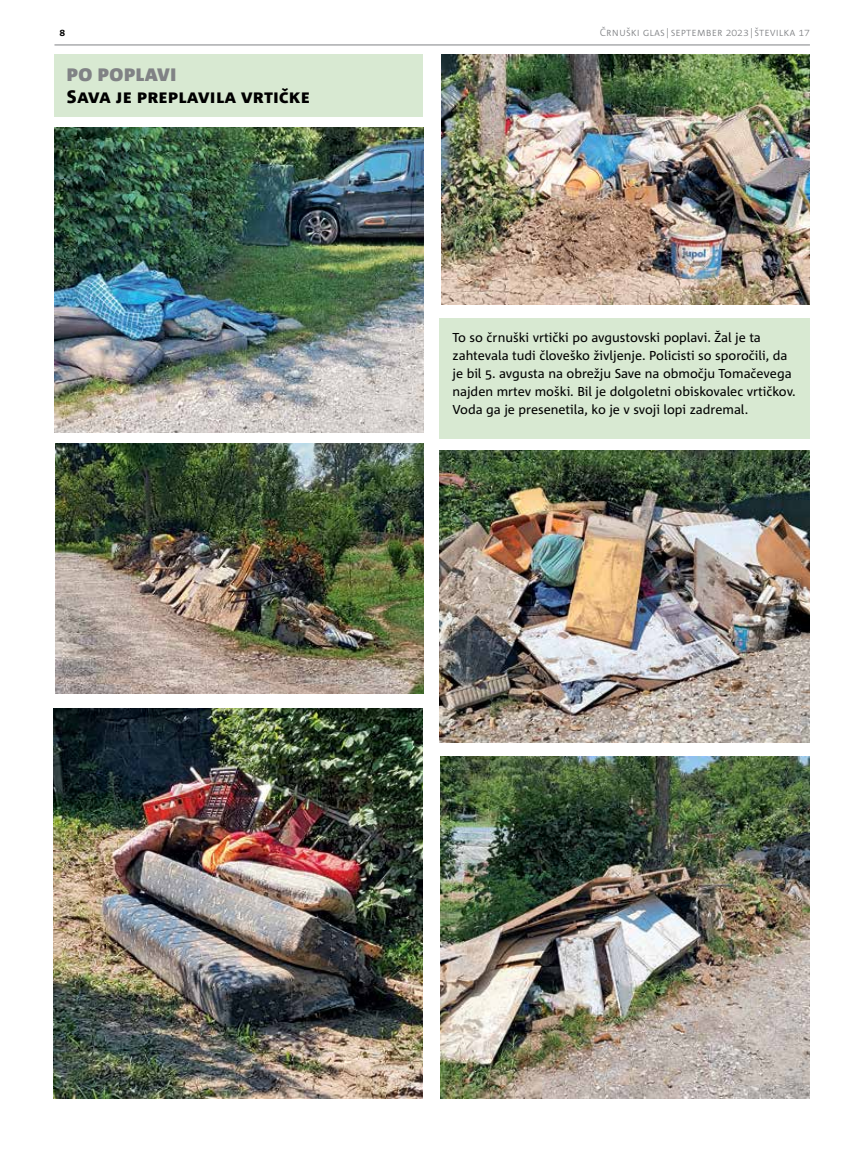
<style>
.page{position:relative;width:864px;height:1153px;background:#fff}
.page>*{position:absolute;margin:0;border:0;box-sizing:border-box;transform-origin:0 0}
.t1{font:800 18px "Corpid C1 s";color:#000}
.t2{font:900 18px "Corpid C1 s";color:#808285}
.t3{font:12.9px/18px "Corpid C1 s";color:#000}
.t4{font:300 10.5px "Corpid C1 s";color:#808285}
.t5{font:700 10.5px "Corpid C1 s";color:#000}
</style>
<div class="page">
<hr style="left:54px;top:45px;width:755px;height:1px;background:#808285">
<div style="left:54px;top:54px;width:368px;height:63px;background:#d8e9d2"></div>
<img style="left:54px;top:708px;width:369px;height:390px">
<img style="left:439px;top:450px;width:370px;height:292px">
<img style="left:440px;top:756px;width:369px;height:342px">
<img style="left:55px;top:443px;width:368px;height:250px">
<img style="left:441px;top:54px;width:368px;height:250px">
<img style="left:54px;top:127px;width:369px;height:305px">
<div style="left:439px;top:318px;width:370px;height:120px;background:#d8e9d2"></div>
<p class="t5" style="left:59px;top:26px;width:7px">8</p>
<p class="t4" style="left:599px;top:26px;width:212px">ČRNUŠKI GLAS|SEPTEMBER 2023|ŠTEVILKA 17</p>
<h1 class="t2" style="left:67px;top:63px;width:111px">PO POPLAVI</h1>
<h1 class="t1" style="left:67px;top:85px;width:244px">SAVA JE PREPLAVILA VRTIČKE</h1>
<p class="t3" style="left:452px;top:328px;width:344px">To so črnuški vrtički po avgustovski poplavi. Žal je ta zahtevala tudi človeško življenje. Policisti so sporočili, da je bil 5. avgusta na obrežju Save na območju Tomačevega najden mrtev moški. Bil je dolgoletni obiskovalec vrtičkov.<br>Voda ga je presenetila, ko je v svoji lopi zadremal.</p>
</div>
